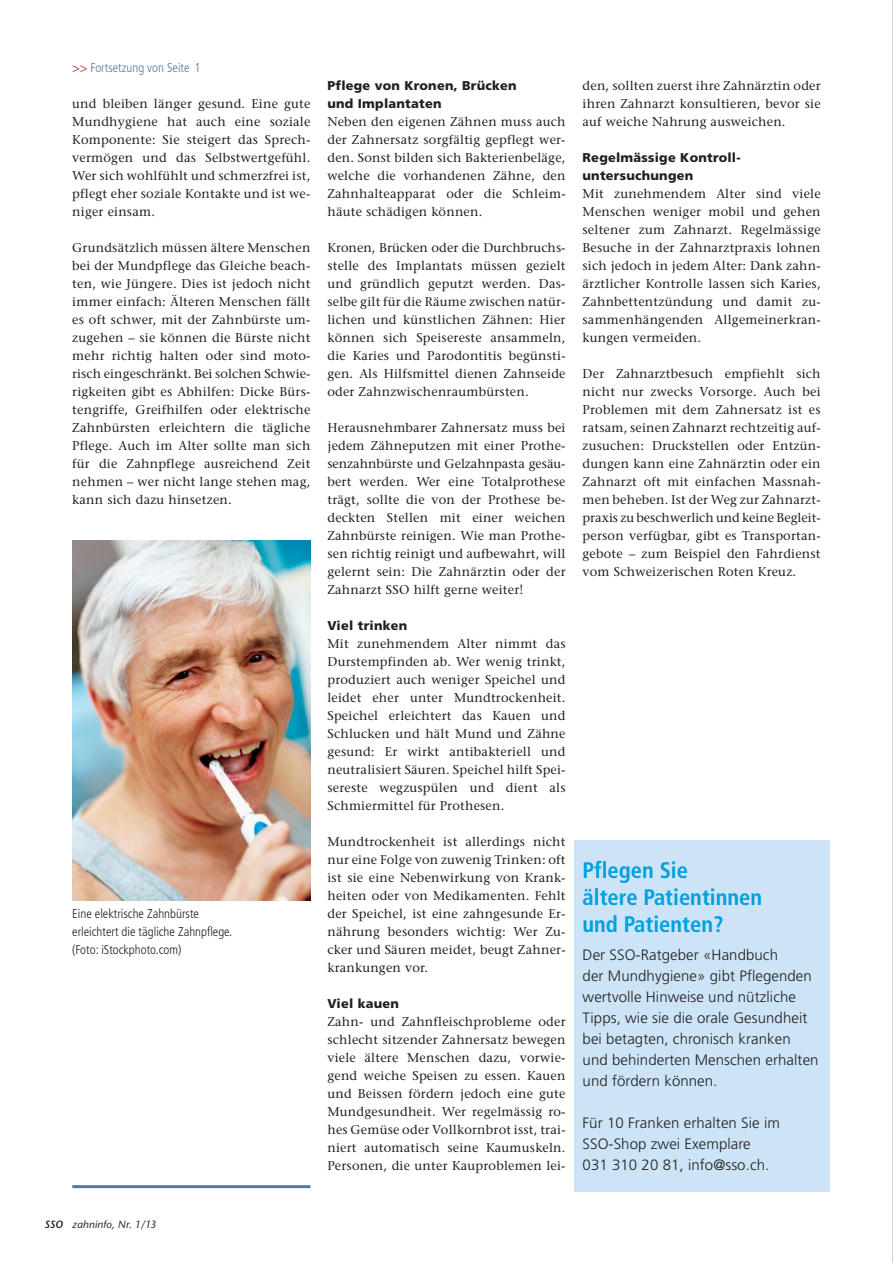
<style>
.page{position:relative;width:893px;height:1263px;background:#fff}
.page>*{position:absolute;margin:0;border:0;box-sizing:border-box;transform-origin:0 0}
.t1{font:700 condensed 22.5px/27px "Frutiger";color:#009fe0}
.t2{font:300 15px/21px "Frutiger";letter-spacing:.005em;color:#231f20}
.t3{font:12.75px/18px "Stone Serif";letter-spacing:.015em;color:#231f20;text-align:justify}
.t4{font:900 12.75px/18px "Frutiger";letter-spacing:.02em;color:#231f20}
.t5{font:300 condensed 12.75px/18px "Frutiger";color:#231f20}
.t6{font:300 condensed 12.75px "Frutiger";color:#5b7998}
.t7{font:italic 10.5px "Stone Sans";letter-spacing:.01em;color:#231f20}
.s1{color:#a70e12}
.s2{font-weight:600}
</style>
<div class="page">
<div style="left:574px;top:840px;width:255px;height:352px;background:#cce4f6"></div>
<hr style="left:72px;top:1185px;width:238px;height:3px;background:#5b7998">
<hr style="left:892px;top:0;width:1px;height:1263px;background:#a7a9ac">
<img style="left:72px;top:540px;width:238px;height:360px">
<p class="t6" style="left:72px;top:62px;width:130px"><span class="s1">&gt;&gt;</span> Fortsetzung von Seite 1</p>
<p class="t3" style="left:72px;top:96px;width:240px">und bleiben länger gesund. Eine gute Mundhygiene hat auch eine soziale Komponente: Sie steigert das Sprech&shy;vermögen und das Selbstwertgefühl.<br>Wer sich wohlfühlt und schmerzfrei ist, pflegt eher soziale Kontakte und ist we&shy;niger einsam.</p>
<p class="t3" style="left:72px;top:240px;width:240px">Grundsätzlich müssen ältere Menschen bei der Mundpflege das Gleiche beach&shy;ten, wie Jüngere. Dies ist jedoch nicht immer einfach: Älteren Menschen fällt es oft schwer, mit der Zahnbürste um&shy;zugehen – sie können die Bürste nicht mehr richtig halten oder sind moto&shy;risch eingeschränkt. Bei solchen Schwie&shy;rigkeiten gibt es Abhilfen: Dicke Bürs&shy;tengriffe, Greifhilfen oder elektrische Zahnbürsten erleichtern die tägliche Pflege. Auch im Alter sollte man sich für die Zahnpflege ausreichend Zeit nehmen – wer nicht lange stehen mag, kann sich dazu hinsetzen.</p>
<p class="t5" style="left:72px;top:906px;width:162px">Eine elektrische Zahnbürste erleichtert die tägliche Zahnpflege. (Foto: iStockphoto.com)</p>
<p class="t4" style="left:327px;top:78px;width:191px">Pflege von Kronen, Brücken und Implantaten</p>
<p class="t3" style="left:327px;top:114px;width:240px">Neben den eigenen Zähnen muss auch der Zahnersatz sorgfältig gepflegt wer&shy;den. Sonst bilden sich Bakterienbeläge, welche die vorhandenen Zähne, den Zahnhalteapparat oder die Schleim&shy;häute schädigen können.</p>
<p class="t3" style="left:327px;top:240px;width:240px">Kronen, Brücken oder die Durchbruchs&shy;stelle des Implantats müssen gezielt und gründlich geputzt werden. Das&shy;selbe gilt für die Räume zwischen natür&shy;lichen und künstlichen Zähnen: Hier können sich Speisereste ansammeln, die Karies und Parodontitis begünsti&shy;gen. Als Hilfsmittel dienen Zahnseide oder Zahnzwischenraumbürsten.</p>
<p class="t3" style="left:327px;top:420px;width:240px">Herausnehmbarer Zahnersatz muss bei jedem Zähneputzen mit einer Prothe&shy;senzahnbürste und Gelzahnpasta gesäu&shy;bert werden. Wer eine Totalprothese trägt, sollte die von der Prothese be&shy;deckten Stellen mit einer weichen Zahnbürste reinigen. Wie man Prothe&shy;sen richtig reinigt und aufbewahrt, will gelernt sein: Die Zahnärztin oder der Zahnarzt SSO hilft gerne weiter!</p>
<p class="t4" style="left:327px;top:618px;width:81px">Viel trinken</p>
<p class="t3" style="left:327px;top:636px;width:240px">Mit zunehmendem Alter nimmt das Durstempfinden ab. Wer wenig trinkt, produziert auch weniger Speichel und leidet eher unter Mundtrockenheit.<br>Speichel erleichtert das Kauen und Schlucken und hält Mund und Zähne gesund: Er wirkt antibakteriell und neutralisiert Säuren. Speichel hilft Spei&shy;sereste wegzuspülen und dient als Schmiermittel für Prothesen.</p>
<p class="t3" style="left:327px;top:834px;width:240px">Mundtrockenheit ist allerdings nicht nur eine Folge von zuwenig Trinken: oft ist sie eine Nebenwirkung von Krank&shy;heiten oder von Medikamenten. Fehlt der Speichel, ist eine zahngesunde Er&shy;nährung besonders wichtig: Wer Zu&shy;cker und Säuren meidet, beugt Zahner&shy;krankungen vor.</p>
<p class="t4" style="left:327px;top:996px;width:73px">Viel kauen</p>
<p class="t3" style="left:327px;top:1014px;width:240px">Zahn- und Zahnfleischprobleme oder schlecht sitzender Zahnersatz bewegen viele ältere Menschen dazu, vorwie&shy;gend weiche Speisen zu essen. Kauen und Beissen fördern jedoch eine gute Mundgesundheit. Wer regelmässig ro&shy;hes Gemüse oder Vollkornbrot isst, trai&shy;niert automatisch seine Kaumuskeln.<br>Personen, die unter Kauproblemen lei-</p>
<p class="t3" style="left:583px;top:78px;width:240px">den, sollten zuerst ihre Zahnärztin oder ihren Zahnarzt konsultieren, bevor sie auf weiche Nahrung ausweichen.</p>
<p class="t4" style="left:583px;top:150px;width:160px">Regelmässige Kontroll&shy;untersuchungen</p>
<p class="t3" style="left:583px;top:186px;width:240px">Mit zunehmendem Alter sind viele Menschen weniger mobil und gehen seltener zum Zahnarzt. Regelmässige Besuche in der Zahnarztpraxis lohnen sich jedoch in jedem Alter: Dank zahn&shy;ärztlicher Kontrolle lassen sich Karies, Zahnbettentzündung und damit zu&shy;sammenhängenden Allgemeinerkran&shy;kungen vermeiden.</p>
<p class="t3" style="left:583px;top:366px;width:240px">Der Zahnarztbesuch empfiehlt sich nicht nur zwecks Vorsorge. Auch bei Problemen mit dem Zahnersatz ist es ratsam, seinen Zahnarzt rechtzeitig auf&shy;zusuchen: Druckstellen oder Entzün&shy;dungen kann eine Zahnärztin oder ein Zahnarzt oft mit einfachen Massnah&shy;men beheben. Ist der Weg zur Zahnarzt&shy;praxis zu beschwerlich und keine Begleit&shy;person verfügbar, gibt es Transportan&shy;gebote – zum Beispiel den Fahrdienst vom Schweizerischen Roten Kreuz.</p>
<h1 class="t1" style="left:583px;top:859px;width:181px">Pflegen Sie<br>ältere Patientinnen und Patienten?</h1>
<p class="t2" style="left:583px;top:945px;width:238px">Der SSO-Ratgeber «Handbuch<br>der Mundhygiene» gibt Pflegenden wertvolle Hinweise und nützliche<br>Tipps, wie sie die orale Gesundheit bei betagten, chronisch kranken und behinderten Menschen erhalten und fördern können.</p>
<p class="t2" style="left:583px;top:1113px;width:199px">Für 10 Franken erhalten Sie im<br>SSO-Shop zwei Exemplare<br>031 310 20 81, info@sso.ch.</p>
<p class="t7" style="left:45px;top:1220px;width:113px"><span class="s2">SSO</span> zahninfo, Nr. 1/13</p>
</div>
